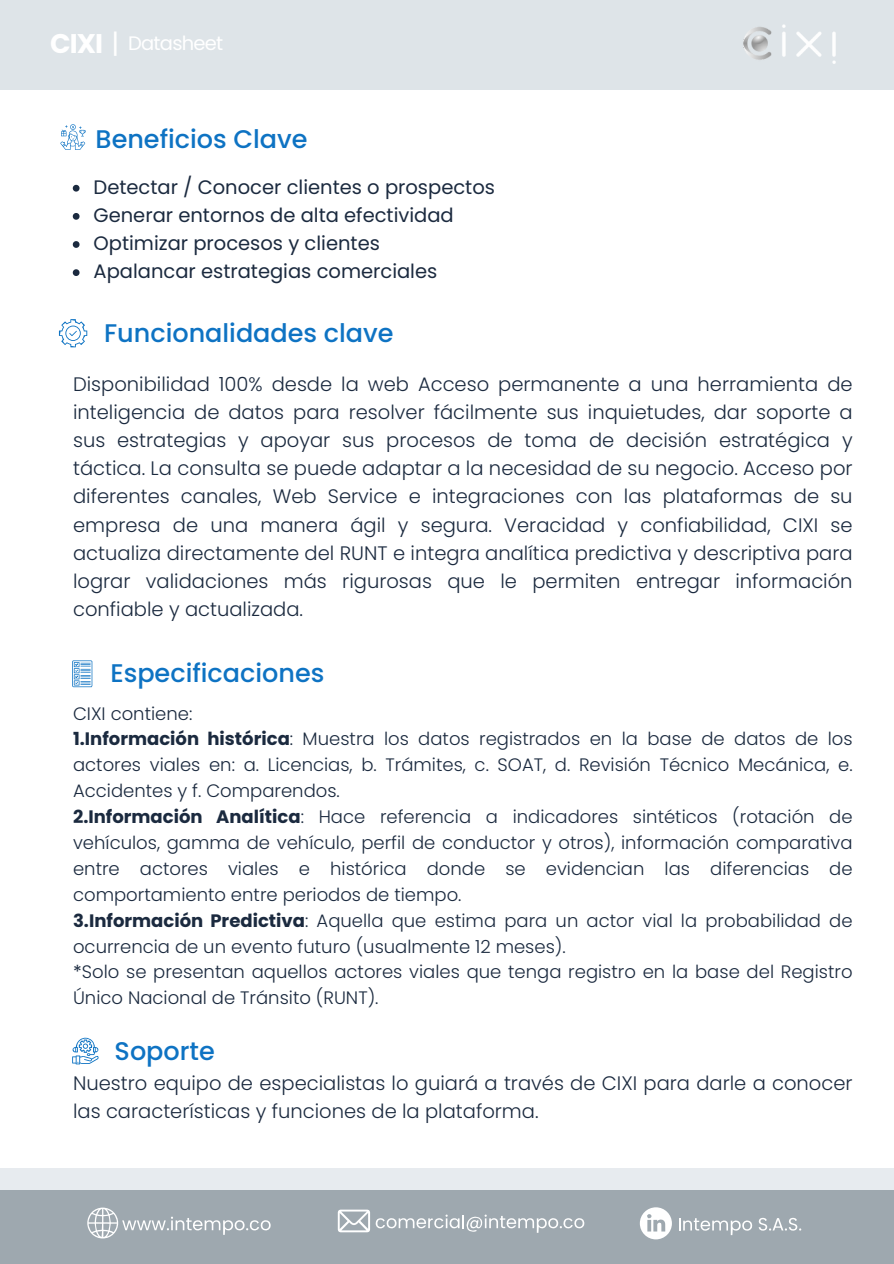
<style>
.page{position:relative;width:894px;height:1264px;background:#fff}
.page>*{position:absolute;margin:0;border:0;box-sizing:border-box;transform-origin:0 0}
.t1{font:700 27px "Poppins";color:#fff}
.t2{font:500 25.5px "Poppins";color:#0e73c3}
.t3{font:300 19.5px/28.2px "Poppins";color:#1b2a3f;text-align:justify}
.t4{font:19.5px "Poppins";color:#1b2a3f}
.t5{font:19.5px "Poppins";letter-spacing:-.04em;color:#fff}
.t6{font:300 18px/25.8px "Poppins";color:#1b2a3f;text-align:justify}
.s1{font-weight:400}
.s2{font-weight:700}
</style>
<div class="page">
<div style="left:0;top:1168px;width:893px;height:29px;background:#e7ebef"></div>
<div style="left:0;top:1189px;width:893px;height:74px;background:#9ea8af"></div>
<svg style="left:639px;top:1207px;width:32px;height:32px"></svg>
<svg style="left:679px;top:1218px;width:73px;height:17px"></svg>
<svg style="left:758px;top:1217px;width:43px;height:13px"></svg>
<svg style="left:87px;top:1207px;width:183px;height:31px"></svg>
<svg style="left:338px;top:1209px;width:246px;height:23px"></svg>
<div style="left:0;top:0;width:893px;height:89px;background:#dee4e8"></div>
<img style="left:743px;top:24px;width:93px;height:40px">
<svg style="left:60px;top:124px;width:26px;height:26px"></svg>
<svg style="left:73px;top:185px;width:6px;height:6px"></svg>
<svg style="left:73px;top:213px;width:6px;height:7px"></svg>
<svg style="left:73px;top:241px;width:6px;height:7px"></svg>
<svg style="left:73px;top:269px;width:6px;height:7px"></svg>
<svg style="left:59px;top:319px;width:28px;height:28px"></svg>
<svg style="left:72px;top:1037px;width:27px;height:27px"></svg>
<svg style="left:72px;top:660px;width:20px;height:27px"></svg>
<p class="t1" style="left:50px;top:24px;width:70px">CIXI <span class="s1">|</span></p>
<p class="t5" style="left:128px;top:29px;width:97px">Datasheet</p>
<p class="t2" style="left:96px;top:121px;width:213px">Beneficios Clave</p>
<h2 class="t4" style="left:93px;top:173px;width:403px">Detectar / Conocer clientes o prospectos</h2>
<p class="t4" style="left:93px;top:201px;width:361px">Generar entornos de alta efectividad</p>
<p class="t4" style="left:93px;top:230px;width:288px">Optimizar procesos y clientes</p>
<p class="t4" style="left:93px;top:258px;width:345px">Apalancar estrategias comerciales</p>
<p class="t2" style="left:104px;top:315px;width:291px">Funcionalidades clave</p>
<h2 class="t3" style="left:73px;top:370px;width:780px">Disponibilidad 100% desde la web Acceso permanente a una herramienta de inteligencia de datos para resolver fácilmente sus inquietudes, dar soporte a sus estrategias y apoyar sus procesos de toma de decisión estratégica y táctica. La consulta se puede adaptar a la necesidad de su negocio. Acceso por diferentes canales, Web Service e integraciones con las plataformas de su empresa de una manera ágil y segura. Veracidad y confiabilidad, CIXI se actualiza directamente del RUNT e integra analítica predictiva y descriptiva para lograr validaciones más rigurosas que le permiten entregar información confiable y actualizada.</h2>
<p class="t2" style="left:110px;top:655px;width:215px">Especificaciones</p>
<p class="t6" style="left:73px;top:700px;width:121px">CIXI contiene:</p>
<p class="t6" style="left:73px;top:726px;width:780px"><span class="s2">1.Información histórica</span>: Muestra los datos registrados en la base de datos de los actores viales en: a. Licencias, b. Trámites, c. SOAT, d. Revisión Técnico Mecánica, e.<br>Accidentes y f. Comparendos.</p>
<p class="t6" style="left:73px;top:803px;width:780px"><span class="s2">2.Información Analítica</span>: Hace referencia a indicadores sintéticos (rotación de vehículos, gamma de vehículo, perfil de conductor y otros), información comparativa entre actores viales e histórica donde se evidencian las diferencias de comportamiento entre periodos de tiempo.</p>
<p class="t6" style="left:73px;top:907px;width:780px"><span class="s2">3.Información Predictiva</span>: Aquella que estima para un actor vial la probabilidad de ocurrencia de un evento futuro (usualmente 12 meses).</p>
<p class="t6" style="left:73px;top:959px;width:780px"><span class="s1">*</span>Solo se presentan aquellos actores viales que tenga registro en la base del Registro<br>Único Nacional de Tránsito (RUNT).</p>
<h2 class="t2" style="left:115px;top:1032px;width:102px">Soporte</h2>
<h2 class="t3" style="left:73px;top:1068px;width:780px">Nuestro equipo de especialistas lo guiará a través de CIXI para darle a conocer las características y funciones de la plataforma.</h2>
</div>
